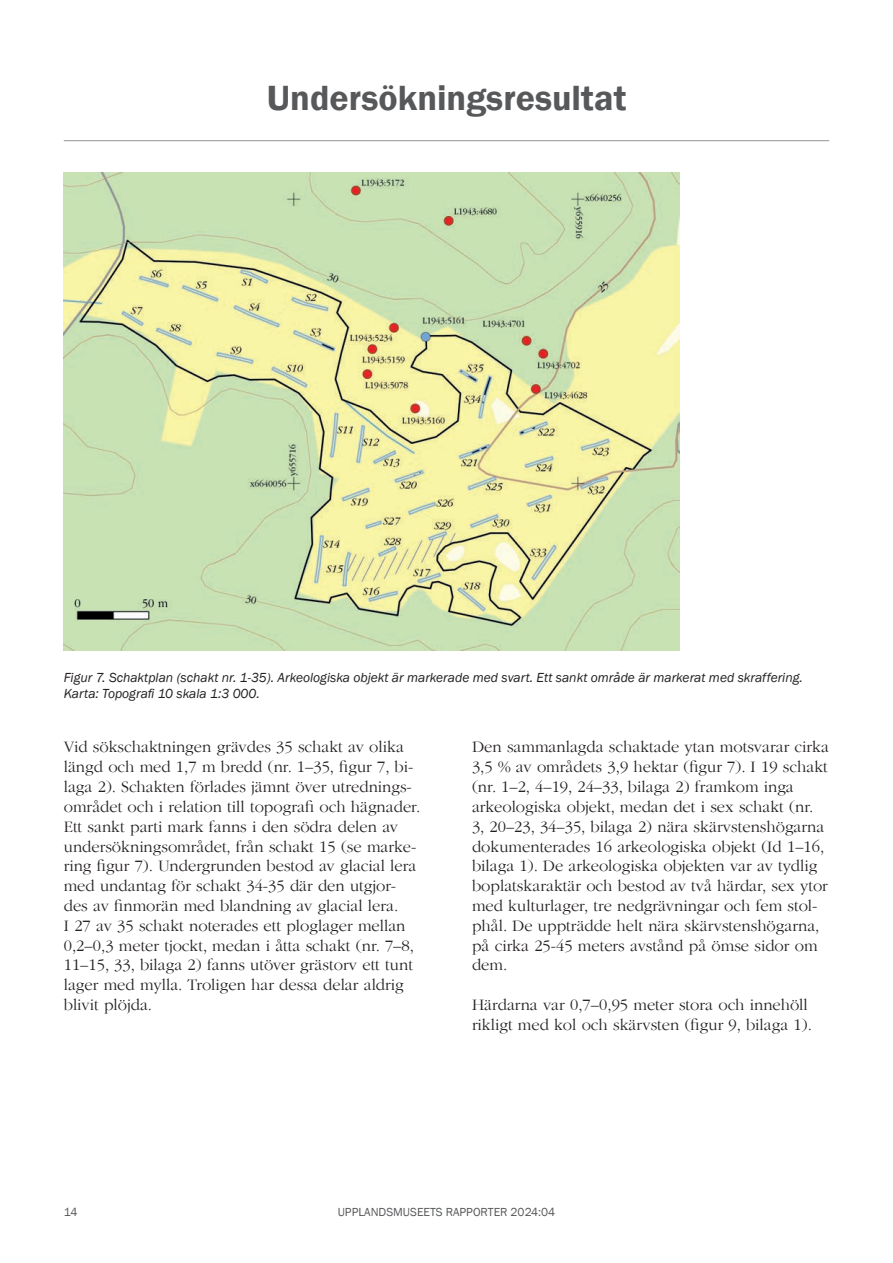
<style>
.page{position:relative;width:893px;height:1263px;background:#fff}
.page>*{position:absolute;margin:0;border:0;box-sizing:border-box;transform-origin:0 0}
.t1{font:600 36px "Franklin Gothic";color:#57585a}
.t2{font:300 16.5px/19.8px "ITC Garamond Std";color:#231f20}
.t3{font:italic 13.5px/16.2px "Franklin Gothic";color:#231f20}
.t4{font:12px "Franklin Gothic";color:#57585a}
</style>
<div class="page">
<img style="left:64px;top:172px;width:616px;height:478px">
<hr style="left:64px;top:140px;width:765px;height:1px;background:#939598">
<h1 class="t1" style="left:267px;top:76px;width:361px">Undersökningsresultat</h1>
<p class="t3" style="left:64px;top:669px;width:741px">Figur 7. Schaktplan (schakt nr. 1-35). Arkeologiska objekt är markerade med svart. Ett sankt område är markerat med skraffering.<br>Karta: Topografi 10 skala 1:3 000.</p>
<p class="t2" style="left:64px;top:738px;width:358px">Vid sökschaktningen grävdes 35 schakt av olika längd och med 1,7 m bredd (nr. 1–35, figur 7, bi&shy;laga 2). Schakten förlades jämnt över utrednings&shy;området och i relation till topografi och hägnader.<br>Ett sankt parti mark fanns i den södra delen av undersökningsområdet, från schakt 15 (se marke&shy;ring figur 7). Undergrunden bestod av glacial lera med undantag för schakt 34-35 där den utgjor&shy;des av finmorän med blandning av glacial lera.<br>I 27 av 35 schakt noterades ett ploglager mellan 0,2–0,3 meter tjockt, medan i åtta schakt (nr. 7–8, 11–15, 33, bilaga 2) fanns utöver grästorv ett tunt lager med mylla. Troligen har dessa delar aldrig blivit plöjda.</p>
<p class="t2" style="left:472px;top:738px;width:358px">Den sammanlagda schaktade ytan motsvarar cirka 3,5 % av områdets 3,9 hektar (figur 7). I 19 schakt (nr. 1–2, 4–19, 24–33, bilaga 2) framkom inga arkeologiska objekt, medan det i sex schakt (nr.<br>3, 20–23, 34–35, bilaga 2) nära skärvstenshögarna dokumenterades 16 arkeologiska objekt (Id 1–16, bilaga 1). De arkeologiska objekten var av tydlig boplatskaraktär och bestod av två härdar, sex ytor med kulturlager, tre nedgrävningar och fem stol&shy;phål. De uppträdde helt nära skärvstenshögarna, på cirka 25-45 meters avstånd på ömse sidor om dem.</p>
<p class="t2" style="left:472px;top:995px;width:342px">Härdarna var 0,7–0,95 meter stora och innehöll rikligt med kol och skärvsten (figur 9, bilaga 1).</p>
<p class="t4" style="left:64px;top:1205px;width:15px">14</p>
<p class="t4" style="left:338px;top:1205px;width:219px">UPPLANDSMUSEETS RAPPORTER 2024:04</p>
</div>
